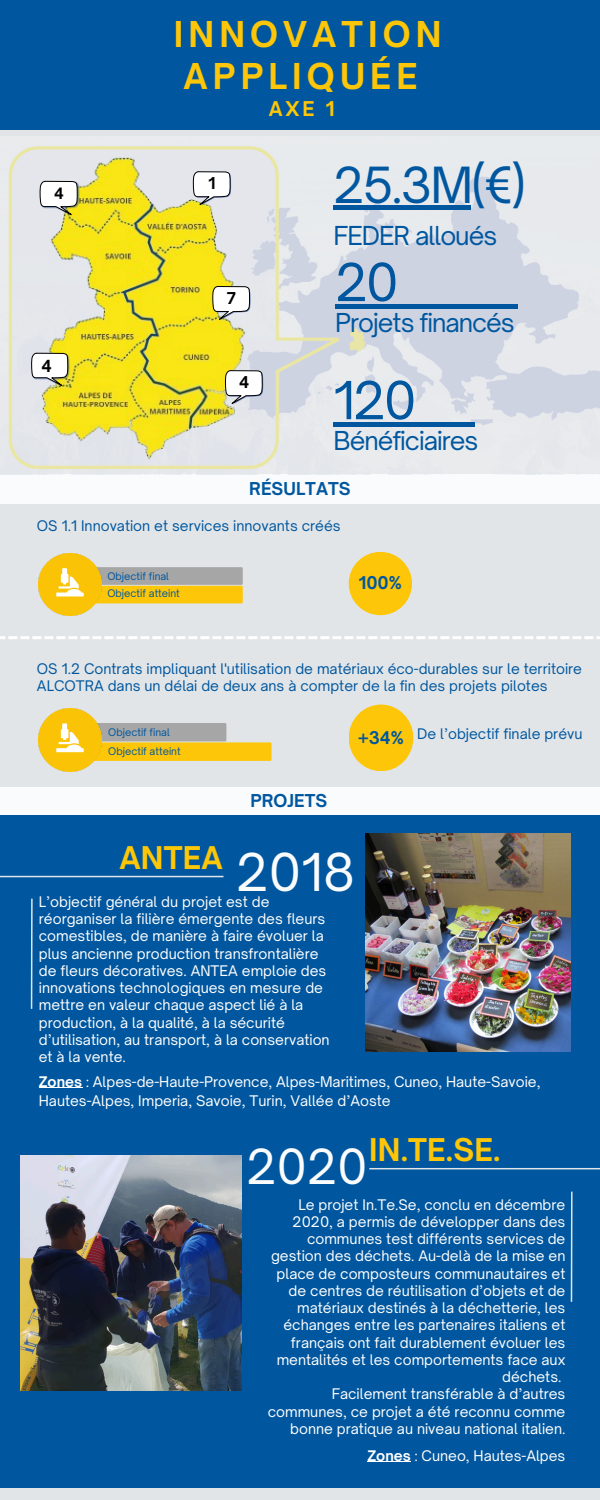
<style>
.page{position:relative;width:600px;height:1500px;background:#00579f}
.page>*{position:absolute;margin:0;border:0;box-sizing:border-box;transform-origin:0 0}
.t1{font:50.2px "Open Sauce One";color:#00579f}
.t2{font:50px "Open Sauce One";color:#fafbfd}
.t3{font:47.7px "Open Sauce One";color:#00579f}
.t4{font:46.4px "Open Sauce One";color:#fafbfd}
.t5{font:700 34.1px/42px "Open Sauce One";letter-spacing:.15em;color:#fdc608}
.t6{font:700 30px "Open Sauce One";letter-spacing:.005em;color:#fdc608}
.t7{font:25px "Open Sauce One";letter-spacing:-.04em;color:#00579f}
.t8{font:700 19.5px "Open Sauce One";color:#fdc608}
.t9{font:700 17px "Open Sauce One";color:#00579f}
.t10{font:700 16.8px "Open Sauce One";color:#00579f}
.t11{font:700 16px "Open Sauce One";color:#000}
.t12{font:700 15.6px "Open Sauce One";color:#000}
.t13{font:700 15px "Open Sauce One";color:#000}
.t14{font:14px/17.2px "Open Sauce One";color:#fff}
.t15{font:14px/17.2px "Open Sauce One";color:#00579f}
.t16{font:10px "Open Sauce One";color:#00579f}
.s1{font-weight:700}
</style>
<div class="page">
<div style="left:0;top:131px;width:600px;height:671px;background:#e2e5e8"></div>
<hr style="left:0;top:876px;width:224px;height:1px;background:#e2e5e8">
<svg style="left:30px;top:898px;width:3px;height:111px"></svg>
<svg style="left:570px;top:1191px;width:3px;height:111px"></svg>
<hr style="left:369px;top:1168px;width:231px;height:1px;background:#e2e5e8">
<svg style="left:101px;top:723px;width:171px;height:38px"></svg>
<svg style="left:101px;top:567px;width:142px;height:36px"></svg>
<div style="left:349px;top:552px;width:63px;height:63px;background:#fdc608;border-radius:50%"></div>
<div style="left:349px;top:705px;width:64px;height:66px;background:#fdc608;border-radius:50%"></div>
<img style="left:366px;top:834px;width:204px;height:218px">
<img style="left:21px;top:1156px;width:220px;height:235px">
<div style="left:0;top:1488px;width:600px;height:12px;background:#e2e5e8"></div>
<div style="left:0;top:788px;width:600px;height:27px;background:#fafbfd"></div>
<div style="left:0;top:475px;width:600px;height:28px;background:#fafbfd"></div>
<hr style="left:39px;top:1087px;width:43px;height:1px;background:#fff">
<hr style="left:368px;top:1461px;width:43px;height:1px;background:#fff">
<svg style="left:0;top:130px;width:600px;height:295px"></svg>
<hr style="left:333px;top:206px;width:138px;height:4px;background:#00579f">
<div style="left:335px;top:304px;width:62px;height:5px;background:#00579f"></div>
<div style="left:397px;top:304px;width:120px;height:5px;background:#00579f"></div>
<div style="left:333px;top:422px;width:82px;height:5px;background:#00579f"></div>
<div style="left:415px;top:422px;width:60px;height:5px;background:#00579f"></div>
<img style="left:0;top:133px;width:292px;height:342px">
<svg style="left:193px;top:171px;width:39px;height:35px"></svg>
<img style="left:39px;top:180px;width:41px;height:37px">
<svg style="left:40px;top:181px;width:39px;height:38px"></svg>
<img style="left:69px;top:352px;width:2px;height:36px">
<svg style="left:31px;top:352px;width:38px;height:38px"></svg>
<svg style="left:212px;top:286px;width:39px;height:35px"></svg>
<svg style="left:225px;top:370px;width:39px;height:35px"></svg>
<img style="left:39px;top:709px;width:62px;height:62px">
<img style="left:39px;top:554px;width:62px;height:62px">
<svg style="left:0;top:636px;width:600px;height:3px"></svg>
<h5 class="t13" style="left:54px;top:184px;width:11px">4</h5>
<h3 class="t11" style="left:41px;top:356px;width:12px">4</h3>
<p class="t5" style="left:174px;top:13px;width:269px">INNOVATION<br>APPLIQUÉE</p>
<p class="t8" style="left:269px;top:97px;width:67px">AXE 1</p>
<h5 class="t12" style="left:209px;top:174px;width:9px">1</h5>
<h1 class="t12" style="left:227px;top:288px;width:11px">7</h1>
<p class="t3" style="left:333px;top:155px;width:194px">25.3M(€)</p>
<p class="t7" style="left:333px;top:220px;width:165px">FEDER alloués</p>
<p class="t1" style="left:335px;top:251px;width:65px">20</p>
<p class="t7" style="left:335px;top:307px;width:181px">Projets financés</p>
<p class="t12" style="left:239px;top:373px;width:12px">4</p>
<p class="t1" style="left:333px;top:369px;width:85px">120</p>
<p class="t7" style="left:333px;top:425px;width:146px">Bénéficiaires</p>
<p class="t9" style="left:249px;top:478px;width:103px">RÉSULTATS</p>
<p class="t15" style="left:37px;top:517px;width:305px">OS 1.1 Innovation et services innovants créés</p>
<p class="t16" style="left:107px;top:570px;width:63px">Objectif final</p>
<p class="t16" style="left:107px;top:587px;width:74px">Objectif atteint</p>
<h2 class="t10" style="left:359px;top:573px;width:45px">100%</h2>
<p class="t15" style="left:37px;top:660px;width:547px">OS 1.2 Contrats impliquant l'utilisation de matériaux éco-durables sur le territoire<br>ALCOTRA dans un délai de deux ans à compter de la fin des projets pilotes</p>
<h6 class="t16" style="left:108px;top:726px;width:63px">Objectif final</h6>
<p class="t16" style="left:108px;top:745px;width:74px">Objectif atteint</p>
<h4 class="t9" style="left:251px;top:790px;width:78px">PROJETS</h4>
<h1 class="t10" style="left:358px;top:727px;width:47px">+34%</h1>
<p class="t15" style="left:417px;top:725px;width:167px">De l’objectif finale prévu</p>
<h6 class="t6" style="left:120px;top:839px;width:105px">ANTEA</h6>
<p class="t2" style="left:236px;top:841px;width:121px">2018</p>
<p class="t14" style="left:39px;top:910px;width:292px">réorganiser la filière émergente des fleurs comestibles, de manière à faire évoluer la plus ancienne production transfrontalière de fleurs décoratives. ANTEA emploie des innovations technologiques en mesure de mettre en valeur chaque aspect lié à la production, à la qualité, à la sécurité d’utilisation, au transport, à la conservation et à la vente.</p>
<p class="t14" style="left:39px;top:893px;width:232px">L’objectif général du projet est de</p>
<p class="t14" style="left:39px;top:1072px;width:503px;line-height:19.5px"><span class="s1">Zones</span> : Alpes-de-Haute-Provence, Alpes-Maritimes, Cuneo, Haute-Savoie,<br>Hautes-Alpes, Imperia, Savoie, Turin, Vallée d’Aoste</p>
<p class="t6" style="left:369px;top:1131px;width:133px">IN.TE.SE.</p>
<p class="t4" style="left:246px;top:1138px;width:123px">2020</p>
<p class="t14" style="left:271px;top:1196px;width:296px;text-align:right">Le projet In.Te.Se, conclu en décembre 2020, a permis de développer dans des communes test différents services de gestion des déchets. Au-delà de la mise en place de composteurs communautaires et de centres de réutilisation d’objets et de matériaux destinés à la déchetterie, les échanges entre les partenaires italiens et français ont fait durablement évoluer les mentalités et les comportements face aux déchets.</p>
<p class="t14" style="left:268px;top:1385px;width:299px;text-align:right">Facilement transférable à d’autres communes, ce projet a été reconnu comme bonne pratique au niveau national italien.</p>
<p class="t14" style="left:368px;top:1447px;width:199px"><span class="s1">Zones</span> : Cuneo, Hautes-Alpes</p>
</div>
